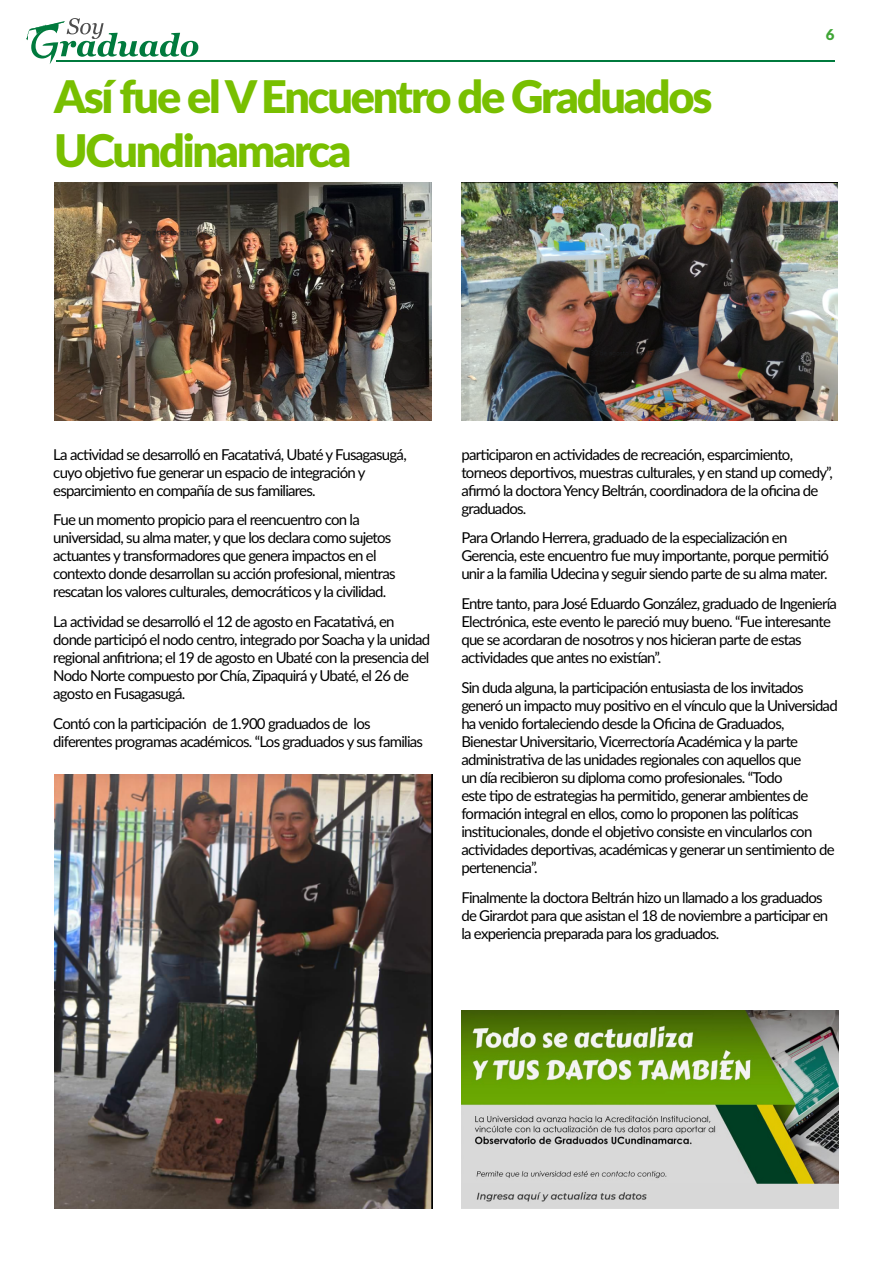
<style>
.page{position:relative;width:893px;height:1263px;background:#fff}
.page>*{position:absolute;margin:0;border:0;box-sizing:border-box;transform-origin:0 0}
.t1{font:900 45px/54px "Lato";letter-spacing:-.05em;color:#78bf00}
.t2{font:15px/18px "Lato";letter-spacing:-.05em;color:#000}
.t3{font:900 15px "Lato";color:#3fa535}
</style>
<div class="page">
<hr style="left:56px;top:60px;width:778px;height:2px;background:#007a3d">
<svg style="left:27px;top:18px;width:171px;height:46px"></svg>
<img style="left:54px;top:182px;width:378px;height:238px">
<img style="left:54px;top:774px;width:378px;height:435px">
<img style="left:461px;top:182px;width:377px;height:238px">
<img style="left:461px;top:1010px;width:378px;height:198px">
<h1 class="t1" style="left:54px;top:67px;width:660px">Así fue el V Encuentro de Graduados<br>UCundinamarca</h1>
<p class="t3" style="left:826px;top:24px;width:10px">6</p>
<p class="t2" style="left:53px;top:445px;width:355px">La actividad se desarrolló en Facatativá, Ubaté y Fusagasugá, cuyo objetivo fue generar un espacio de integración y esparcimiento en compañía de sus familiares.</p>
<p class="t2" style="left:53px;top:510px;width:344px">Fue un momento propicio para el reencuentro con la universidad, su alma mater, y que los declara como sujetos actuantes y transformadores que genera impactos en el contexto donde desarrollan su acción profesional, mientras rescatan los valores culturales, democráticos y la civilidad.</p>
<p class="t2" style="left:53px;top:612px;width:378px">La actividad se desarrolló el 12 de agosto en Facatativá, en donde participó el nodo centro, integrado por Soacha y la unidad regional anfitriona; el 19 de agosto en Ubaté con la presencia del Nodo Norte compuesto por Chía, Zipaquirá y Ubaté, el 26 de agosto en Fusagasugá.</p>
<p class="t2" style="left:53px;top:714px;width:371px">Contó con la participación de 1.900 graduados de los diferentes programas académicos. “Los graduados y sus familias</p>
<p class="t2" style="left:461px;top:444px;width:373px">participaron en actividades de recreación, esparcimiento, torneos deportivos, muestras culturales, y en stand up comedy”, afirmó la doctora Yency Beltrán, coordinadora de la oficina de graduados.</p>
<p class="t2" style="left:461px;top:528px;width:369px">Para Orlando Herrera, graduado de la especialización en<br>Gerencia, este encuentro fue muy importante, porque permitió unir a la familia Udecina y seguir siendo parte de su alma mater.</p>
<p class="t2" style="left:461px;top:594px;width:377px">Entre tanto, para José Eduardo González, graduado de Ingeniería Electrónica, este evento le pareció muy bueno. “Fue interesante que se acordaran de nosotros y nos hicieran parte de estas actividades que antes no existían”.</p>
<p class="t2" style="left:461px;top:678px;width:378px">Sin duda alguna, la participación entusiasta de los invitados generó un impacto muy positivo en el vínculo que la Universidad ha venido fortaleciendo desde la Oficina de Graduados, Bienestar Universitario, Vicerrectoría Académica y la parte administrativa de las unidades regionales con aquellos que<br>un día recibieron su diploma como profesionales. “Todo<br>este tipo de estrategias ha permitido, generar ambientes de formación integral en ellos, como lo proponen las políticas institucionales, donde el objetivo consiste en vincularlos con actividades deportivas, académicas y generar un sentimiento de pertenencia”.</p>
<p class="t2" style="left:461px;top:887px;width:368px">Finalmente la doctora Beltrán hizo un llamado a los graduados de Girardot para que asistan el 18 de noviembre a participar en la experiencia preparada para los graduados.</p>
</div>
